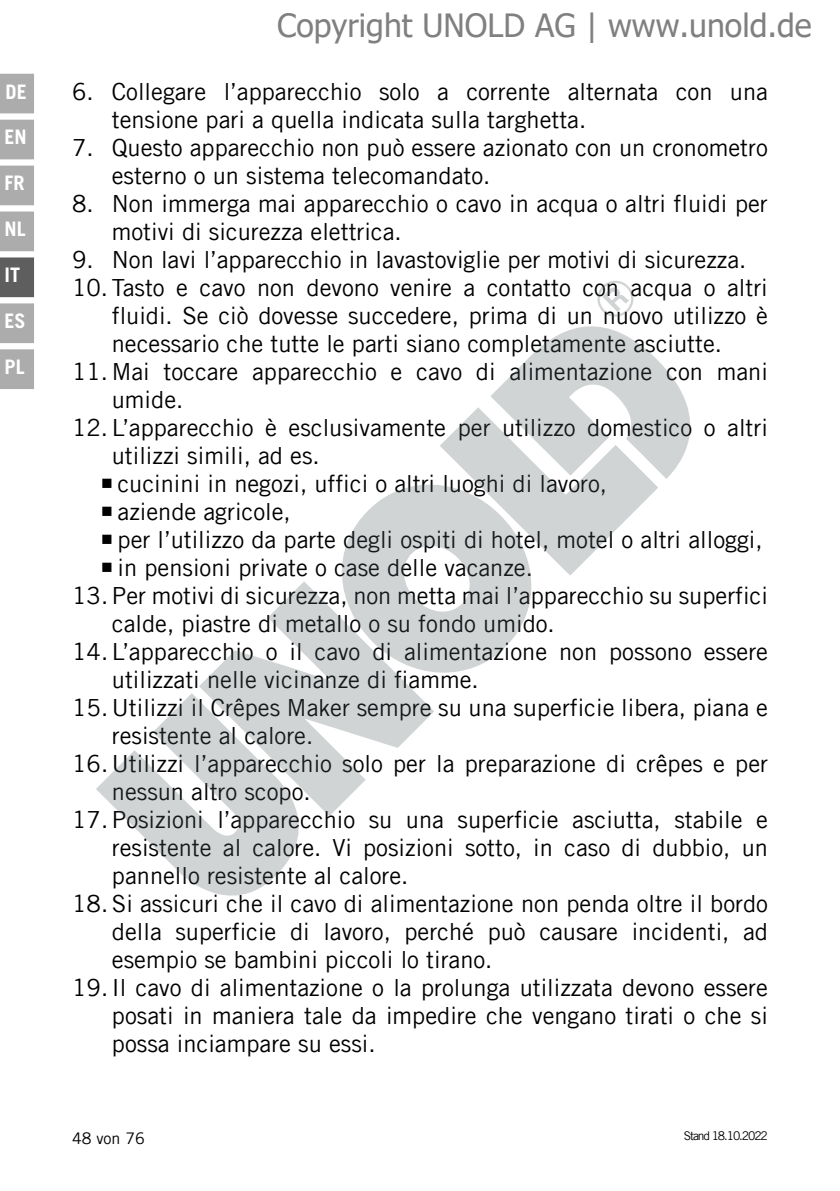
<style>
.page{position:relative;width:840px;height:1191px;background:#fff}
.page>*{position:absolute;margin:0;border:0;box-sizing:border-box;transform-origin:0 0}
.t1{font:32px "Tahoma";color:#808080}
.t2{font:23.6px/28px "Trade Gothic LT Com";color:#000}
.t3{font:700 20px "Trade Gothic LT Com";color:#fff}
.t4{font:16px "Trade Gothic LT Com";color:#000}
.t5{font:12px "Trade Gothic LT Com";letter-spacing:-.09em;color:#000}
</style>
<div class="page">
<div style="left:0;top:74px;width:34px;height:39px;background:#acacac"></div>
<div style="left:0;top:120px;width:34px;height:39px;background:#acacac"></div>
<div style="left:0;top:166px;width:34px;height:39px;background:#acacac"></div>
<div style="left:0;top:211px;width:34px;height:40px;background:#acacac"></div>
<div style="left:0;top:257px;width:34px;height:40px;background:#5f5e5e"></div>
<div style="left:0;top:303px;width:34px;height:40px;background:#acacac"></div>
<div style="left:0;top:349px;width:34px;height:40px;background:#acacac"></div>
<svg style="left:530px;top:326px;width:161px;height:153px;fill:#d0d4d5"></svg>
<svg style="left:440px;top:357px;width:218px;height:219px;fill:#d0d4d5"></svg>
<svg style="left:342px;top:447px;width:226px;height:226px;fill:#d0d4d5"></svg>
<svg style="left:199px;top:581px;width:235px;height:235px;fill:#d0d4d5"></svg>
<svg style="left:96px;top:690px;width:231px;height:206px;fill:#d0d4d5"></svg>
<svg style="left:597px;top:280px;width:37px;height:37px"></svg>
<p class="t3" style="left:6px;top:80px;width:23px">DE</p>
<p class="t3" style="left:5px;top:125px;width:24px">EN</p>
<p class="t3" style="left:5px;top:171px;width:22px">FR</p>
<p class="t3" style="left:5px;top:217px;width:23px">NL</p>
<p class="t3" style="left:5px;top:262px;width:17px">IT</p>
<p class="t3" style="left:5px;top:308px;width:23px">ES</p>
<p class="t3" style="left:5px;top:354px;width:22px">PL</p>
<h1 class="t1" style="left:277px;top:4px;width:535px">Copyright UNOLD AG | www.unold.de</h1>
<p class="t2" style="left:112px;top:77px;width:657px;text-indent:-40px">6. Collegare l’apparecchio solo a corrente alternata con una tensione pari a quella indicata sulla targhetta.</p>
<p class="t2" style="left:112px;top:133px;width:657px;text-indent:-40px">7. Questo apparecchio non può essere azionato con un cronometro esterno o un sistema telecomandato.</p>
<p class="t2" style="left:112px;top:189px;width:657px;text-indent:-40px">8. Non immerga mai apparecchio o cavo in acqua o altri fluidi per motivi di sicurezza elettrica.</p>
<p class="t2" style="left:72px;top:245px;width:675px">9. Non lavi l’apparecchio in lavastoviglie per motivi di sicurezza.</p>
<p class="t2" style="left:112px;top:273px;width:657px;text-align:justify;text-indent:-40px">10. Tasto e cavo non devono venire a contatto con acqua o altri fluidi. Se ciò dovesse succedere, prima di un nuovo utilizzo è necessario che tutte le parti siano completamente asciutte.</p>
<p class="t2" style="left:112px;top:357px;width:657px;text-indent:-40px">11. Mai toccare apparecchio e cavo di alimentazione con mani umide.</p>
<p class="t2" style="left:112px;top:413px;width:657px;text-indent:-40px">12. L’apparecchio è esclusivamente per utilizzo domestico o altri utilizzi simili, ad es.<br>cucinini in negozi, uffici o altri luoghi di lavoro,<br>aziende agricole,<br>per l’utilizzo da parte degli ospiti di hotel, motel o altri alloggi, in pensioni private o case delle vacanze.</p>
<p class="t2" style="left:112px;top:581px;width:657px;text-indent:-40px">13. Per motivi di sicurezza, non metta mai l’apparecchio su superfici calde, piastre di metallo o su fondo umido.</p>
<p class="t2" style="left:112px;top:637px;width:657px;text-indent:-40px">14. L’apparecchio o il cavo di alimentazione non possono essere utilizzati nelle vicinanze di fiamme.</p>
<p class="t2" style="left:112px;top:693px;width:657px;text-indent:-40px">15. Utilizzi il Crêpes Maker sempre su una superficie libera, piana e resistente al calore.</p>
<p class="t2" style="left:112px;top:749px;width:657px;text-indent:-40px">16. Utilizzi l’apparecchio solo per la preparazione di crêpes e per nessun altro scopo.</p>
<p class="t2" style="left:112px;top:805px;width:657px;text-align:justify;text-indent:-40px">17. Posizioni l’apparecchio su una superficie asciutta, stabile e resistente al calore. Vi posizioni sotto, in caso di dubbio, un pannello resistente al calore.</p>
<p class="t2" style="left:72px;top:889px;width:697px">18. Si assicuri che il cavo di alimentazione non penda oltre il bordo</p>
<p class="t2" style="left:112px;top:917px;width:657px">della superficie di lavoro, perché può causare incidenti, ad</p>
<p class="t2" style="left:112px;top:945px;width:382px">esempio se bambini piccoli lo tirano.</p>
<p class="t2" style="left:72px;top:973px;width:697px">19.Il cavo di alimentazione o la prolunga utilizzata devono essere</p>
<p class="t2" style="left:112px;top:1001px;width:657px">posati in maniera tale da impedire che vengano tirati o che si</p>
<p class="t2" style="left:112px;top:1029px;width:265px">possa inciampare su essi.</p>
<p class="t4" style="left:72px;top:1128px;width:74px">48 von 76</p>
<p class="t5" style="left:683px;top:1128px;width:85px">Stand 18.10.2022</p>
</div>
